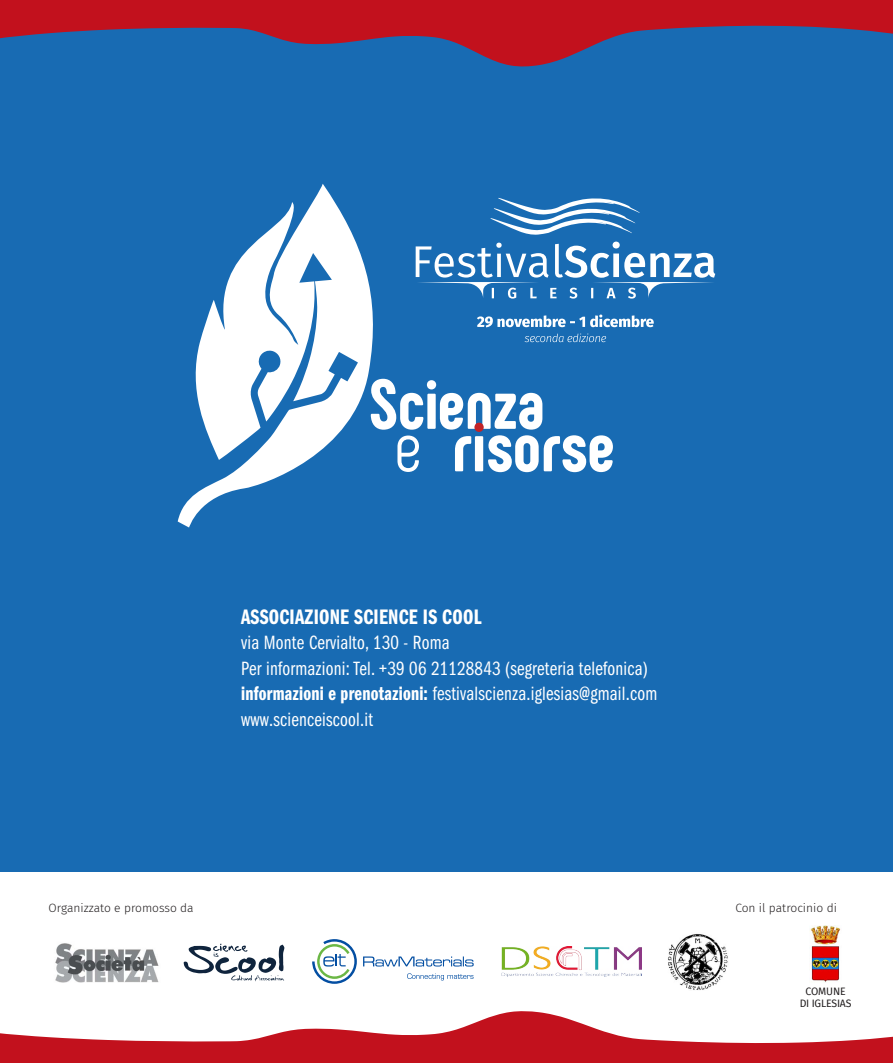
<style>
.page{position:relative;width:893px;height:1063px;background:#fff}
.page>*{position:absolute;margin:0;border:0;box-sizing:border-box;transform-origin:0 0}
.t1{font:21.75px "ITC Franklin Gothic Std Dm Cp";letter-spacing:.01em;color:#fff}
.t2{font:19.95px/25.3px "ITC Franklin Gothic Std Bk Cp";letter-spacing:.01em;color:#fff}
.t3{font:300 12px "Fira Sans";color:#231f20}
.t4{font:10.5px/12.6px "Fira Sans";letter-spacing:-.02em;color:#231f20;text-align:center}
.s1{font-family:"ITC Franklin Gothic Std Dm Cp"}
</style>
<div class="page">
<div style="left:0;top:4px;width:893px;height:867px;background:#186bb3"></div>
<svg style="left:178px;top:184px;width:204px;height:343px"></svg>
<svg style="left:371px;top:378px;width:171px;height:51px"></svg>
<svg style="left:397px;top:435px;width:22px;height:37px"></svg>
<svg style="left:455px;top:436px;width:16px;height:35px"></svg>
<div style="left:474px;top:422px;width:10px;height:10px;background:#c32327;border-radius:50%"></div>
<div style="left:475px;top:436px;width:8px;height:35px;background:#fff"></div>
<svg style="left:488px;top:435px;width:125px;height:37px"></svg>
<svg style="left:525px;top:333px;width:81px;height:9px"></svg>
<svg style="left:477px;top:314px;width:177px;height:13px"></svg>
<svg style="left:490px;top:198px;width:150px;height:37px"></svg>
<svg style="left:416px;top:241px;width:299px;height:57px"></svg>
<svg style="left:0;top:1011px;width:893px;height:51px;fill:#c2111d"></svg>
<svg style="left:0;top:0;width:893px;height:67px;fill:#c2111d"></svg>
<img style="left:810px;top:925px;width:31px;height:57px">
<img style="left:502px;top:946px;width:140px;height:30px">
<svg style="left:184px;top:943px;width:100px;height:37px"></svg>
<svg style="left:407px;top:973px;width:66px;height:7px"></svg>
<svg style="left:312px;top:939px;width:45px;height:44px"></svg>
<svg style="left:363px;top:956px;width:111px;height:10px"></svg>
<img style="left:55px;top:943px;width:104px;height:39px">
<img style="left:668px;top:934px;width:60px;height:55px">
<p class="t1" style="left:241px;top:604px;width:242px">ASSOCIAZIONE SCIENCE IS COOL</p>
<p class="t2" style="left:241px;top:630px;width:418px">via Monte Cervialto, 130 - Roma<br>Per informazioni: Tel. +39 06 21128843 (segreteria telefonica) <span class="s1">informazioni e prenotazioni:</span> festivalscienza.iglesias@gmail.com www.scienceiscool.it</p>
<p class="t3" style="left:49px;top:898px;width:147px">Organizzato e promosso da</p>
<p class="t3" style="left:735px;top:898px;width:103px">Con il patrocinio di</p>
<p class="t4" style="left:800px;top:983px;width:53px">COMUNE<br>DI IGLESIAS</p>
</div>
